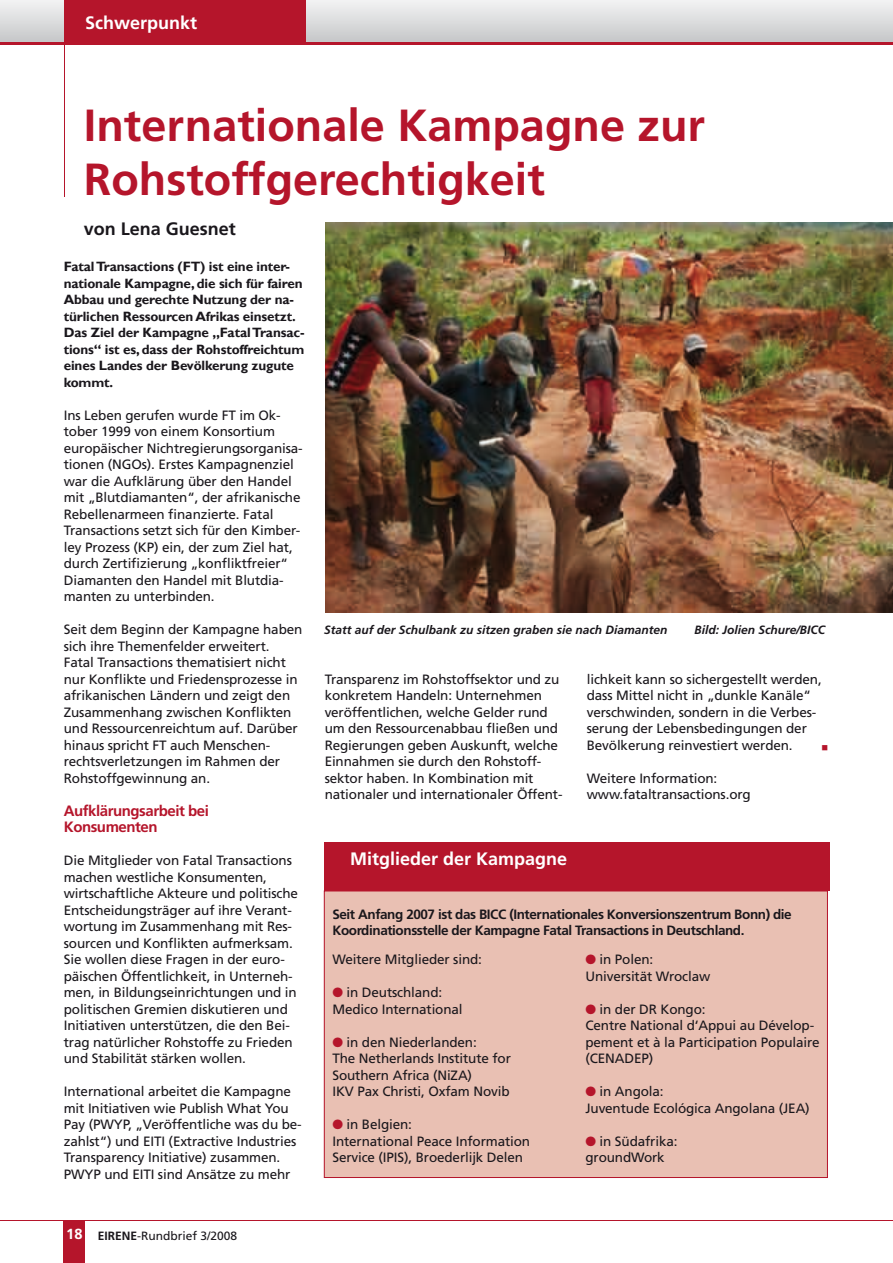
<style>
.page{position:relative;width:893px;height:1263px;background:#fff}
.page>*{position:absolute;margin:0;border:0;box-sizing:border-box;transform-origin:0 0}
.t1{font:700 45px/54px "Frutiger";color:#b5152b}
.t2{font:700 18px "Frutiger";color:#fff}
.t3{font:700 18px "Frutiger";color:#1a171c}
.t4{font:700 15px/16.5px "Frutiger";letter-spacing:-.03em;color:#b5152b}
.t5{font:13.5px/16.5px "Frutiger";letter-spacing:-.01em;color:#1a171c}
.t6{font:700 13.5px/16.5px "Gill Sans";letter-spacing:-.01em;color:#1a171c}
.t7{font:700 13.5px/16.5px "Frutiger";letter-spacing:-.03em;color:#1a171c}
.t8{font:italic 700 12px "Frutiger";color:#1a171c}
.t9{font:12px "Frutiger";color:#1a171c}
.t10{font:9px "Wingdings";color:#b5152b}
.s1{color:#b5152b}
.s2{font-weight:700;font-size:14.55px;color:#fff}
.s3{font-weight:700}
</style>
<div class="page">
<div style="left:0;top:0;width:893px;height:43px;background:linear-gradient(to bottom,#f2f3f3,#c5c6c8)"></div>
<hr style="left:0;top:1220px;width:893px;height:1px;background:#b5152b">
<div style="left:64px;top:1220px;width:21px;height:43px;background:#b5152b"></div>
<hr style="left:0;top:43px;width:893px;height:2px;background:#b5152b">
<svg style="left:892px;top:0;width:1px;height:43px"></svg>
<img style="left:325px;top:222px;width:568px;height:390px">
<div style="left:64px;top:0;width:241px;height:43px;background:#b5152b"></div>
<hr style="left:64px;top:0;width:1px;height:197px;background:#b5152b">
<div style="left:324px;top:891px;width:503px;height:286px;background:#e9c0b3"></div>
<div style="left:324px;top:891px;width:504px;height:287px;border:1px solid #b5152b"></div>
<div style="left:324px;top:842px;width:505px;height:49px;background:#b5152b"></div>
<h2 class="t2" style="left:85px;top:12px;width:114px">Schwerpunkt</h2>
<h1 class="t1" style="left:84px;top:98px;width:622px">Internationale Kampagne zur<br>Rohstoffgerechtigkeit</h1>
<h2 class="t3" style="left:84px;top:218px;width:154px">von Lena Guesnet</h2>
<p class="t6" style="left:64px;top:258px;width:242px">Fatal Transactions (FT) ist eine inter&shy;nationale Kampagne, die sich für fairen Abbau und gerechte Nutzung der na&shy;türlichen Ressourcen Afrikas einsetzt.<br>Das Ziel der Kampagne „Fatal Transac&shy;tions“ ist es, dass der Rohstoffreichtum eines Landes der Bevölkerung zugute kommt.</p>
<p class="t5" style="left:64px;top:407px;width:240px">Ins Leben gerufen wurde FT im Ok&shy;tober 1999 von einem Konsortium europäischer Nichtregierungsorganisa&shy;tionen (NGOs). Erstes Kampagnenziel war die Aufklärung über den Handel mit „Blutdiamanten“, der afrikanische Rebellenarmeen finanzierte. Fatal Transactions setzt sich für den Kimber&shy;ley Prozess (KP) ein, der zum Ziel hat, durch Zertifizierung „konfliktfreier“ Diamanten den Handel mit Blutdia&shy;manten zu unterbinden.</p>
<p class="t5" style="left:64px;top:621px;width:240px">Seit dem Beginn der Kampagne haben sich ihre Themenfelder erweitert.<br>Fatal Transactions thematisiert nicht nur Konflikte und Friedensprozesse in afrikanischen Ländern und zeigt den Zusammenhang zwischen Konflikten und Ressourcenreichtum auf. Darüber hinaus spricht FT auch Menschen&shy;rechtsverletzungen im Rahmen der Rohstoffgewinnung an.</p>
<p class="t4" style="left:64px;top:802px;width:147px">Aufklärungsarbeit bei<br>Konsumenten</p>
<p class="t5" style="left:64px;top:852px;width:236px">Die Mitglieder von Fatal Transactions machen westliche Konsumenten, wirtschaftliche Akteure und politische Entscheidungsträger auf ihre Verant&shy;wortung im Zusammenhang mit Res&shy;sourcen und Konflikten aufmerksam.<br>Sie wollen diese Fragen in der euro&shy;päischen Öffentlichkeit, in Unterneh&shy;men, in Bildungseinrichtungen und in politischen Gremien diskutieren und Initiativen unterstützen, die den Bei&shy;trag natürlicher Rohstoffe zu Frieden und Stabilität stärken wollen.</p>
<p class="t5" style="left:64px;top:1083px;width:239px">International arbeitet die Kampagne mit Initiativen wie Publish What You Pay (PWYP, „Veröffentliche was du be&shy;zahlst“) und EITI (Extractive Industries Transparency Initiative) zusammen.<br>PWYP und EITI sind Ansätze zu mehr</p>
<p class="t8" style="left:324px;top:623px;width:345px">Statt auf der Schulbank zu sitzen graben sie nach Diamanten</p>
<p class="t8" style="left:694px;top:623px;width:132px">Bild: Jolien Schure/BICC</p>
<p class="t5" style="left:325px;top:671px;width:239px">Transparenz im Rohstoffsektor und zu konkretem Handeln: Unternehmen veröffentlichen, welche Gelder rund um den Ressourcenabbau fließen und Regierungen geben Auskunft, welche Einnahmen sie durch den Rohstoff&shy;sektor haben. In Kombination mit nationaler und internationaler Öffent-</p>
<p class="t5" style="left:587px;top:671px;width:236px">lichkeit kann so sichergestellt werden, dass Mittel nicht in „dunkle Kanäle“ verschwinden, sondern in die Verbes&shy;serung der Lebensbedingungen der Bevölkerung reinvestiert werden.</p>
<p class="t10" style="left:821px;top:743px;width:8px">■</p>
<p class="t5" style="left:587px;top:770px;width:166px">Weitere Information: www.fataltransactions.org</p>
<h2 class="t2" style="left:350px;top:848px;width:219px">Mitglieder der Kampagne</h2>
<p class="t7" style="left:332px;top:906px;width:461px">Seit Anfang 2007 ist das BICC (Internationales Konversionszentrum Bonn) die<br>Koordinationsstelle der Kampagne Fatal Transactions in Deutschland.</p>
<p class="t5" style="left:332px;top:951px;width:151px">Weitere Mitglieder sind:</p>
<p class="t5" style="left:332px;top:984px;width:132px"><span class="s1">●</span> in Deutschland:<br>Medico International</p>
<p class="t5" style="left:332px;top:1034px;width:180px"><span class="s1">●</span> in den Niederlanden:<br>The Netherlands Institute for<br>Southern Africa (NiZA)<br>IKV Pax Christi, Oxfam Novib</p>
<p class="t5" style="left:332px;top:1116px;width:199px"><span class="s1">●</span> in Belgien:<br>International Peace Information<br>Service (IPIS), Broederlijk Delen</p>
<p class="t5" style="left:585px;top:951px;width:126px"><span class="s1">●</span> in Polen:<br>Universität Wroclaw</p>
<p class="t5" style="left:585px;top:1001px;width:236px"><span class="s1">●</span> in der DR Kongo:<br>Centre National d‘Appui au Dévelop&shy;pement et à la Participation Populaire (CENADEP)</p>
<p class="t5" style="left:585px;top:1083px;width:226px"><span class="s1">●</span> in Angola:<br>Juventude Ecológica Angolana (JEA)</p>
<p class="t5" style="left:585px;top:1133px;width:94px"><span class="s1">●</span> in Südafrika: groundWork</p>
<p class="t9" style="left:66px;top:1229px;width:172px"><span class="s2">18</span> <span class="s3">EIRENE</span>-Rundbrief 3/2008</p>
</div>
